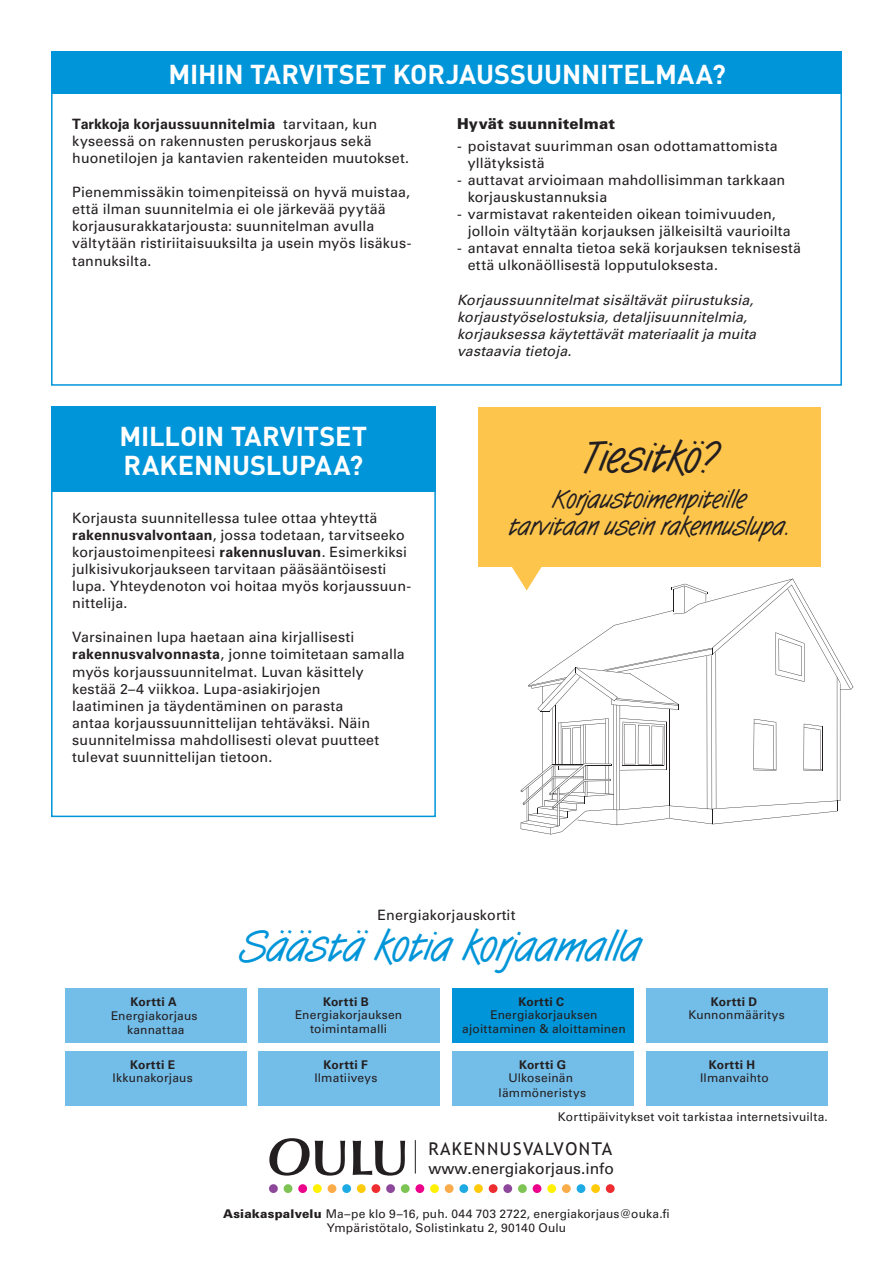
<style>
.page{position:relative;width:893px;height:1263px;background:#fff}
.page>*{position:absolute;margin:0;border:0;box-sizing:border-box;transform-origin:0 0}
.t1{font:500 45px "Tomboy";letter-spacing:-.02em;color:#0095d9}
.t2{font:500 45px "Tomboy";letter-spacing:-.015em;color:#231f20}
.t3{font:700 27px/28.5px "DIN";letter-spacing:-.005em;color:#fff}
.t4{font:500 27px/27px "Tomboy";letter-spacing:-.005em;color:#231f20;text-align:center}
.t5{font:17.7px "Trebuchet MS";letter-spacing:.09em;color:#231f20}
.t6{font:15.6px "Univers LT Std";color:#231f20}
.t7{font:900 15px "Univers LT Std";letter-spacing:.01em;color:#231f20}
.t8{font:14.25px/17.1px "Univers LT Std";letter-spacing:.01em;color:#231f20}
.t9{font:italic 14.25px/17.1px "Univers LT Std";letter-spacing:.005em;color:#231f20}
.t10{font:12px/14.4px "Univers LT Std";letter-spacing:.015em;color:#231f20;text-align:center}
.t11{font:700 12px "Univers LT Std";letter-spacing:.02em;color:#231f20}
.s1{font-weight:700}
.s2{font-weight:900}
</style>
<div class="page">
<hr style="left:711px;top:655px;width:1px;height:154px;background:#231f20">
<hr style="left:619px;top:705px;width:1px;height:105px;background:#231f20">
<hr style="left:669px;top:709px;width:1px;height:97px;background:#231f20">
<hr style="left:707px;top:656px;width:1px;height:153px;background:#231f20">
<hr style="left:716px;top:652px;width:1px;height:156px;background:#231f20">
<hr style="left:837px;top:677px;width:1px;height:124px;background:#231f20">
<hr style="left:840px;top:683px;width:1px;height:118px;background:#231f20">
<hr style="left:552px;top:708px;width:1px;height:56px;background:#231f20">
<hr style="left:617px;top:705px;width:1px;height:105px;background:#231f20">
<hr style="left:613px;top:705px;width:1px;height:104px;background:#231f20">
<hr style="left:555px;top:705px;width:1px;height:59px;background:#231f20">
<hr style="left:542px;top:711px;width:1px;height:61px;background:#231f20">
<svg style="left:521px;top:718px;width:319px;height:116px"></svg>
<div style="left:478px;top:407px;width:343px;height:159px;background:#fec54d"></div>
<div style="left:51px;top:51px;width:791px;height:43px;background:#0095d9"></div>
<div style="left:51px;top:407px;width:385px;height:85px;background:#0095d9"></div>
<svg style="left:509px;top:566px;width:344px;height:146px"></svg>
<div style="left:65px;top:1051px;width:182px;height:54px;background:#73bde9"></div>
<div style="left:65px;top:989px;width:182px;height:54px;background:#73bde9"></div>
<div style="left:258px;top:989px;width:182px;height:54px;background:#73bde9"></div>
<div style="left:646px;top:989px;width:182px;height:54px;background:#73bde9"></div>
<div style="left:258px;top:1051px;width:182px;height:54px;background:#73bde9"></div>
<div style="left:646px;top:1051px;width:182px;height:54px;background:#73bde9"></div>
<div style="left:452px;top:989px;width:182px;height:54px;background:#0095d9"></div>
<div style="left:452px;top:1051px;width:182px;height:54px;background:#73bde9"></div>
<svg style="left:269px;top:1138px;width:76px;height:37px"></svg>
<svg style="left:353px;top:1140px;width:52px;height:35px"></svg>
<hr style="left:415px;top:1140px;width:1px;height:33px;background:#231f20">
<div style="left:269px;top:1184px;width:9px;height:9px;background:#8d479b;border-radius:50%"></div>
<div style="left:284px;top:1184px;width:8px;height:9px;background:#7ec454;border-radius:50%"></div>
<div style="left:298px;top:1184px;width:9px;height:9px;background:#ed028c;border-radius:50%"></div>
<div style="left:313px;top:1184px;width:9px;height:9px;background:#fff101;border-radius:50%"></div>
<div style="left:328px;top:1184px;width:8px;height:9px;background:#faac4b;border-radius:50%"></div>
<div style="left:342px;top:1184px;width:9px;height:9px;background:#1eaae2;border-radius:50%"></div>
<div style="left:357px;top:1184px;width:9px;height:9px;background:#feca0a;border-radius:50%"></div>
<div style="left:372px;top:1184px;width:8px;height:9px;background:#ee2d30;border-radius:50%"></div>
<div style="left:386px;top:1184px;width:9px;height:9px;background:#8d479b;border-radius:50%"></div>
<div style="left:401px;top:1184px;width:9px;height:9px;background:#7ec454;border-radius:50%"></div>
<div style="left:415px;top:1184px;width:9px;height:9px;background:#ed028c;border-radius:50%"></div>
<div style="left:430px;top:1184px;width:9px;height:9px;background:#fff101;border-radius:50%"></div>
<div style="left:445px;top:1184px;width:9px;height:9px;background:#faac4b;border-radius:50%"></div>
<div style="left:459px;top:1184px;width:9px;height:9px;background:#1eaae2;border-radius:50%"></div>
<div style="left:474px;top:1184px;width:9px;height:9px;background:#feca0a;border-radius:50%"></div>
<div style="left:489px;top:1184px;width:8px;height:9px;background:#ee2d30;border-radius:50%"></div>
<div style="left:591px;top:1184px;width:9px;height:9px;background:#feca0a;border-radius:50%"></div>
<div style="left:606px;top:1184px;width:9px;height:9px;background:#ee2d30;border-radius:50%"></div>
<div style="left:503px;top:1184px;width:9px;height:9px;background:#8d479b;border-radius:50%"></div>
<div style="left:518px;top:1184px;width:9px;height:9px;background:#7ec454;border-radius:50%"></div>
<div style="left:533px;top:1184px;width:8px;height:9px;background:#ed028c;border-radius:50%"></div>
<div style="left:547px;top:1184px;width:9px;height:9px;background:#fff101;border-radius:50%"></div>
<div style="left:562px;top:1184px;width:9px;height:9px;background:#faac4b;border-radius:50%"></div>
<div style="left:577px;top:1184px;width:8px;height:9px;background:#1eaae2;border-radius:50%"></div>
<h2 class="t3" style="left:169px;top:58px;width:559px">MIHIN TARVITSET KORJAUSSUUNNITELMAA?</h2>
<p class="t8" style="left:72px;top:115px;width:338px"><span class="s1">Tarkkoja korjaussuunnitelmia</span> tarvitaan, kun kyseessä on rakennusten peruskorjaus sekä huonetilojen ja kantavien rakenteiden muutokset.</p>
<p class="t8" style="left:72px;top:184px;width:341px">Pienemmissäkin toimenpiteissä on hyvä muistaa, että ilman suunnitelmia ei ole järkevää pyytää korjausurakkatarjousta: suunnitelman avulla vältytään ristiriitaisuuksilta ja usein myös lisäkus&shy;tannuksilta.</p>
<h2 class="t3" style="left:119px;top:421px;width:249px">MILLOIN TARVITSET<br>RAKENNUSLUPAA?</h2>
<p class="t8" style="left:72px;top:509px;width:341px">Korjausta suunnitellessa tulee ottaa yhteyttä <span class="s1">rakennusvalvontaan</span>, jossa todetaan, tarvitseeko korjaustoimenpiteesi <span class="s1">rakennusluvan</span>. Esimerkiksi julkisivukorjaukseen tarvitaan pääsääntöisesti lupa. Yhteydenoton voi hoitaa myös korjaussuun&shy;nittelija.</p>
<p class="t8" style="left:72px;top:629px;width:334px">Varsinainen lupa haetaan aina kirjallisesti <span class="s1">rakennusvalvonnasta</span>, jonne toimitetaan samalla myös korjaussuunnitelmat. Luvan käsittely kestää 2–4 viikkoa. Lupa-asiakirjojen<br>laatiminen ja täydentäminen on parasta<br>antaa korjaussuunnittelijan tehtäväksi. Näin suunnitelmissa mahdollisesti olevat puutteet tulevat suunnittelijan tietoon.</p>
<p class="t7" style="left:457px;top:114px;width:159px">Hyvät suunnitelmat</p>
<p class="t8" style="left:468px;top:137px;width:311px;text-indent:-11px">- poistavat suurimman osan odottamattomista yllätyksistä</p>
<p class="t8" style="left:468px;top:171px;width:319px;text-indent:-11px">- auttavat arvioimaan mahdollisimman tarkkaan korjauskustannuksia</p>
<p class="t8" style="left:468px;top:206px;width:325px;text-indent:-11px">- varmistavat rakenteiden oikean toimivuuden, jolloin vältytään korjauksen jälkeisiltä vaurioilta</p>
<p class="t8" style="left:468px;top:240px;width:335px;text-indent:-11px">- antavat ennalta tietoa sekä korjauksen teknisestä että ulkonäöllisestä lopputuloksesta.</p>
<p class="t9" style="left:457px;top:291px;width:300px">Korjaussuunnitelmat sisältävät piirustuksia, korjaustyöselostuksia, detaljisuunnitelmia, korjauksessa käytettävät materiaalit ja muita vastaavia tietoja.</p>
<h1 class="t2" style="left:580px;top:429px;width:140px">Tiesitkö?</h1>
<h2 class="t4" style="left:509px;top:485px;width:283px">Korjaustoimenpiteille tarvitaan usein rakennuslupa.</h2>
<p class="t8" style="left:377px;top:906px;width:140px">Energiakorjauskortit</p>
<h1 class="t1" style="left:241px;top:918px;width:403px">Säästä kotia korjaamalla</h1>
<p class="t11" style="left:131px;top:995px;width:48px">Kortti A</p>
<p class="t10" style="left:111px;top:1009px;width:88px">Energiakorjaus kannattaa</p>
<p class="t11" style="left:323px;top:995px;width:47px">Kortti B</p>
<p class="t10" style="left:295px;top:1008px;width:109px;line-height:13.5px">Energiakorjauksen toimintamalli</p>
<p class="t11" style="left:518px;top:995px;width:47px">Kortti C</p>
<p class="t10" style="left:462px;top:1008px;width:165px;line-height:13.5px">Energiakorjauksen ajoittaminen &amp; aloittaminen</p>
<p class="t11" style="left:711px;top:995px;width:48px">Kortti D</p>
<p class="t10" style="left:688px;top:1008px;width:98px">Kunnonmääritys</p>
<p class="t11" style="left:130px;top:1057px;width:46px">Kortti E</p>
<p class="t10" style="left:113px;top:1071px;width:82px">Ikkunakorjaus</p>
<p class="t11" style="left:324px;top:1057px;width:46px">Kortti F</p>
<p class="t10" style="left:314px;top:1071px;width:64px">Ilmatiiveys</p>
<p class="t11" style="left:519px;top:1057px;width:48px">Kortti G</p>
<p class="t10" style="left:499px;top:1071px;width:89px">Ulkoseinän lämmöneristys</p>
<p class="t11" style="left:709px;top:1057px;width:48px">Kortti H</p>
<p class="t10" style="left:700px;top:1071px;width:70px">Ilmanvaihto</p>
<p class="t10" style="left:558px;top:1110px;width:272px">Korttipäivitykset voit tarkistaa internetsivuilta.</p>
<p class="t5" style="left:428px;top:1138px;width:185px">RAKENNUSVALVONTA</p>
<p class="t6" style="left:428px;top:1159px;width:187px">www.energiakorjaus.info</p>
<p class="t10" style="left:223px;top:1206px;width:448px"><span class="s2">Asiakaspalvelu</span> Ma–pe klo 9–16, puh. 044 703 2722, energiakorjaus@ouka.fi<br>Ympäristötalo, Solistinkatu 2, 90140 Oulu</p>
</div>
